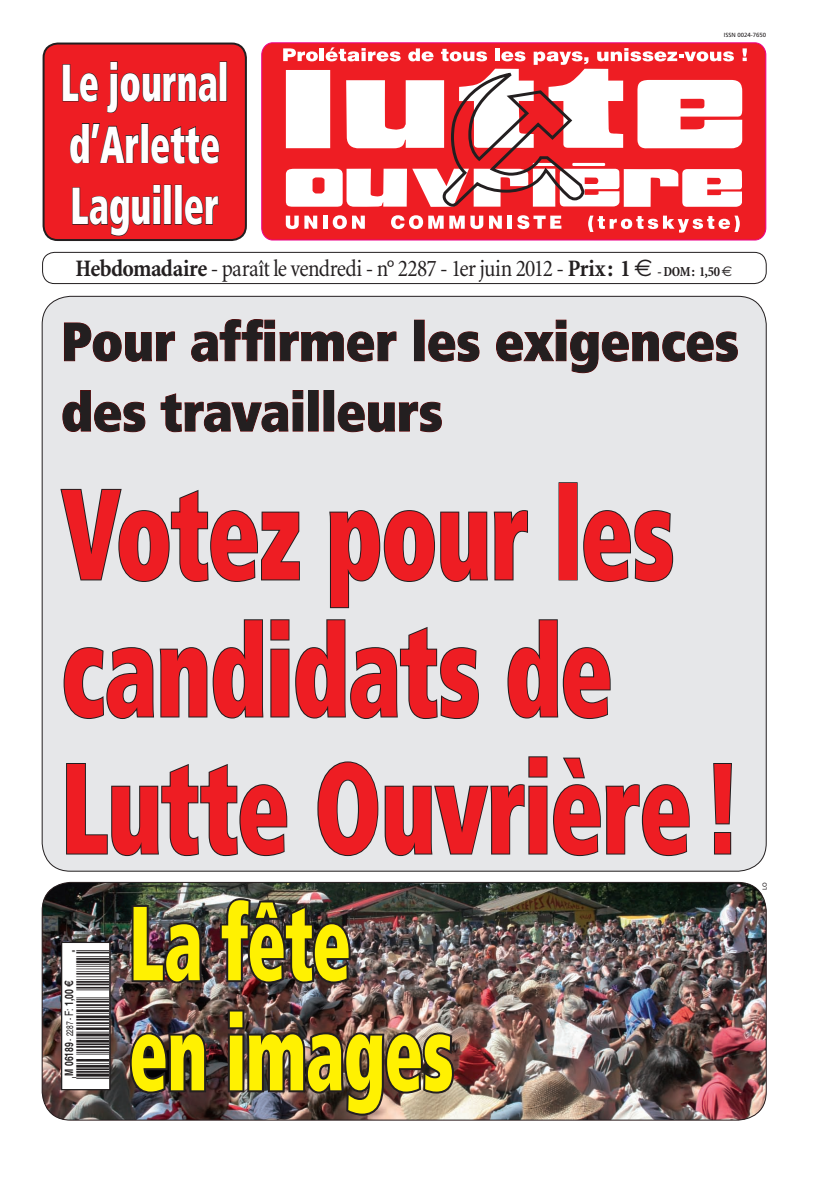
<style>
.page{position:relative;width:823px;height:1191px;background:#fff}
.page>*{position:absolute;margin:0;border:0;box-sizing:border-box;transform-origin:0 0}
.t1{font:900 condensed 128.2px/137px "Frutiger";letter-spacing:-.01em;color:#ee1d23;scale:.74 1}
.t2{font:900 condensed 105px/110.1px "Frutiger";letter-spacing:-.01em;color:#fff101;scale:.67 1}
.t3{font:900 condensed 54px/70.3px "Frutiger";letter-spacing:-.005em;color:#231f20}
.t4{font:900 condensed 52px/61.6px "Frutiger";color:#fff;scale:.7 1}
.t5{font:33px "Ean P33 No";color:#231f20}
.t6{font:condensed 24px "Minion";letter-spacing:-.03em;color:#231f20}
.t7{font:700 11.5px "Helvetica";color:#231f20;scale:.75 1}
.t8{font:6px "Frutiger";color:#231f20}
.s1{font-weight:700}
.s2{font-family:"Euro Sans";font-stretch:normal}
.s3{font-weight:700;font-size:14px}
.s4{font-family:"Euro Sans";font-stretch:normal;font-size:14px}
.s5{font-weight:400;font-size:9.5px}
.s6{font-weight:400}
.s7{font-family:"Euro"}
</style>
<div class="page">
<div style="left:44px;top:44px;width:202px;height:196px;background:#ee1d23;border-radius:14px"></div>
<svg style="left:62px;top:64px;width:37px;height:38px"></svg>
<svg style="left:107px;top:61px;width:110px;height:52px"></svg>
<div style="left:219px;top:61px;width:8px;height:40px;border:1px solid #231f20"></div>
<svg style="left:69px;top:123px;width:70px;height:41px"></svg>
<div style="left:141px;top:123px;width:7px;height:40px;border:1px solid #231f20"></div>
<svg style="left:151px;top:126px;width:69px;height:38px"></svg>
<svg style="left:72px;top:184px;width:89px;height:53px"></svg>
<div style="left:164px;top:185px;width:7px;height:40px;border:1px solid #231f20"></div>
<div style="left:174px;top:185px;width:8px;height:40px;border:1px solid #231f20"></div>
<svg style="left:184px;top:196px;width:35px;height:30px"></svg>
<div style="left:43px;top:43px;width:204px;height:198px;border:2px solid #231f20;border-radius:14px"></div>
<svg style="left:261px;top:43px;width:504px;height:197px;background:#ee1f29"></svg>
<svg style="left:285px;top:216px;width:13px;height:13px"></svg>
<svg style="left:304px;top:216px;width:13px;height:13px"></svg>
<hr style="left:323px;top:216px;width:4px;height:13px;background:#fff">
<svg style="left:332px;top:215px;width:14px;height:14px"></svg>
<svg style="left:352px;top:216px;width:12px;height:13px"></svg>
<svg style="left:391px;top:215px;width:52px;height:14px"></svg>
<svg style="left:449px;top:216px;width:15px;height:13px"></svg>
<svg style="left:470px;top:216px;width:31px;height:13px"></svg>
<div style="left:507px;top:216px;width:5px;height:13px;background:#fff"></div>
<svg style="left:517px;top:215px;width:44px;height:14px"></svg>
<svg style="left:587px;top:216px;width:152px;height:17px"></svg>
<svg style="left:286px;top:69px;width:455px;height:138px"></svg>
<svg style="left:283px;top:48px;width:34px;height:13px"></svg>
<hr style="left:319px;top:48px;width:4px;height:13px;background:#fff">
<svg style="left:325px;top:47px;width:75px;height:14px"></svg>
<svg style="left:408px;top:48px;width:25px;height:13px"></svg>
<hr style="left:495px;top:48px;width:4px;height:13px;background:#fff">
<svg style="left:440px;top:49px;width:148px;height:159px"></svg>
<svg style="left:596px;top:48px;width:137px;height:13px"></svg>
<svg style="left:742px;top:48px;width:4px;height:13px"></svg>
<div style="left:42px;top:252px;width:724px;height:32px;border:1px solid #231f20;border-radius:12px"></div>
<img style="left:42px;top:882px;width:723px;height:238px">
<div style="left:42px;top:882px;width:724px;height:238px;border:1px solid #231f20;border-radius:28px"></div>
<div style="left:61px;top:942px;width:49px;height:147px;background:#fff"></div>
<div style="left:61px;top:941px;width:49px;height:149px;border:1px solid #231f20"></div>
<div style="left:42px;top:296px;width:723px;height:575px;background:#e6e7e9;border-radius:28px"></div>
<svg style="left:64px;top:322px;width:111px;height:40px"></svg>
<svg style="left:191px;top:319px;width:205px;height:43px"></svg>
<div style="left:414px;top:320px;width:10px;height:41px;border:1px solid #600"></div>
<svg style="left:428px;top:331px;width:51px;height:31px"></svg>
<svg style="left:496px;top:320px;width:241px;height:53px"></svg>
<svg style="left:62px;top:390px;width:83px;height:42px"></svg>
<svg style="left:160px;top:390px;width:143px;height:42px"></svg>
<div style="left:308px;top:390px;width:10px;height:41px;border:1px solid #600"></div>
<svg style="left:337px;top:402px;width:104px;height:30px"></svg>
<svg style="left:60px;top:488px;width:240px;height:94px"></svg>
<svg style="left:329px;top:510px;width:199px;height:99px"></svg>
<div style="left:558px;top:482px;width:19px;height:98px;border:2px solid #231f20"></div>
<svg style="left:583px;top:510px;width:90px;height:72px"></svg>
<svg style="left:63px;top:619px;width:416px;height:100px"></svg>
<svg style="left:507px;top:619px;width:104px;height:100px"></svg>
<svg style="left:66px;top:763px;width:222px;height:94px"></svg>
<svg style="left:317px;top:756px;width:373px;height:101px"></svg>
<svg style="left:713px;top:763px;width:19px;height:92px"></svg>
<img style="left:129px;top:903px;width:75px;height:82px">
<img style="left:218px;top:895px;width:134px;height:90px">
<img style="left:128px;top:1030px;width:80px;height:65px">
<img style="left:226px;top:1007px;width:229px;height:110px">
<h3 class="t4" style="left:61px;top:52px;width:241px">Le journal d’Arlette<br>Laguiller</h3>
<p class="t8" style="left:723px;top:32px;width:44px">ISSN 0024-7650</p>
<p class="t6" style="left:76px;top:256px;width:658px"><span class="s1">Hebdomadaire</span> - paraît le vendredi - n° 2287 - 1er juin 2012 - <span class="s1">Prix: 1</span> <span class="s2">e</span> <span class="s3">- DOM: 1,50</span> <span class="s4">e</span></p>
<h3 class="t3" style="left:61px;top:306px;width:679px">Pour affirmer les exigences des travailleurs</h3>
<h1 class="t1" style="left:61px;top:465px;width:919px">Votez pour les candidats de<br>Lutte Ouvrière !</h1>
<h3 class="t5" style="left:79px;top:1089px;width:147px;rotate:-90deg">3:HIKQLI=^UVUUV:?m@c@s@h@a;</h3>
<p class="t7" style="left:62px;top:1075px;width:129px;rotate:-90deg">M 06189 <span class="s5">- 2287 -</span> <span class="s6">F:</span> 1,00 <span class="s7">E</span></p>
<h2 class="t2" style="left:129px;top:888px;width:486px">La fête en images</h2>
<p class="t8" style="left:760px;top:889px;width:9px;rotate:-90deg">LO</p>
</div>
